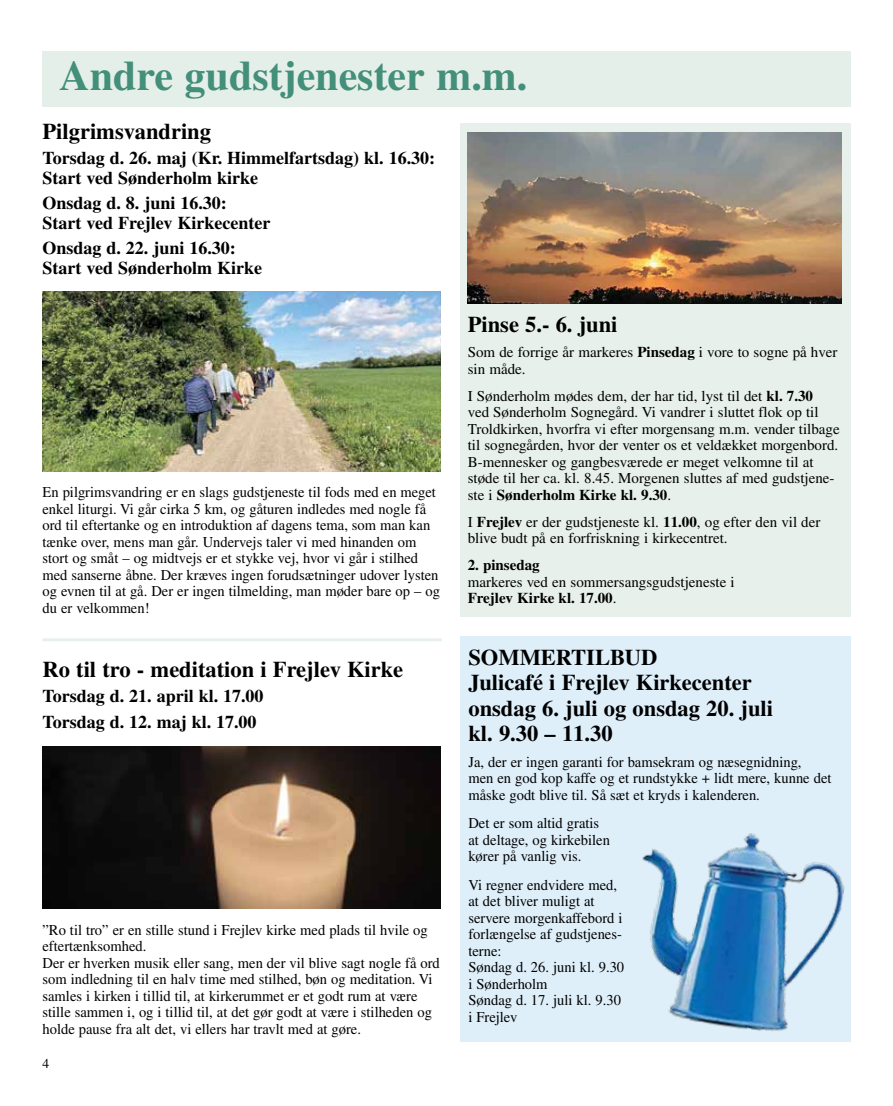
<style>
.page{position:relative;width:893px;height:1106px;background:#fff}
.page>*{position:absolute;margin:0;border:0;box-sizing:border-box;transform-origin:0 0}
.t1{font:700 42px "Times LT Std";color:#438f79}
.t2{font:700 22.5px/25.5px "Times LT Std";color:#000}
.t3{font:700 18px/19.5px "Times LT Std";color:#000}
.t4{font:15px/16.5px "Times LT Std";color:#000}
.t5{font:700 15px "Times LT Std";color:#000}
.t6{font:13.5px "Times LT Std";color:#000}
.s1{font-weight:700}
</style>
<div class="page">
<div style="left:43px;top:51px;width:808px;height:55px;background:#e4efe9"></div>
<hr style="left:43px;top:638px;width:399px;height:3px;background:#e7f0eb">
<img style="left:43px;top:291px;width:397px;height:180px">
<div style="left:461px;top:636px;width:390px;height:406px;background:#deeffa"></div>
<img style="left:642px;top:833px;width:203px;height:198px">
<div style="left:460px;top:123px;width:390px;height:493px;background:#e7f0eb"></div>
<img style="left:468px;top:133px;width:374px;height:170px">
<img style="left:43px;top:746px;width:397px;height:162px">
<h1 class="t1" style="left:60px;top:51px;width:469px">Andre gudstjenester m.m.</h1>
<h2 class="t2" style="left:43px;top:118px;width:170px">Pilgrimsvandring</h2>
<p class="t3" style="left:43px;top:148px;width:394px">Torsdag d. 26. maj (Kr. Himmelfartsdag) kl. 16.30:<br>Start ved Sønderholm kirke</p>
<p class="t3" style="left:43px;top:193px;width:229px">Onsdag d. 8. juni 16.30:<br>Start ved Frejlev Kirkecenter</p>
<p class="t3" style="left:43px;top:238px;width:221px">Onsdag d. 22. juni 16.30:<br>Start ved Sønderholm Kirke</p>
<p class="t4" style="left:43px;top:484px;width:399px">En pilgrimsvandring er en slags gudstjeneste til fods med en meget enkel liturgi. Vi går cirka 5 km, og gåturen indledes med nogle få ord til eftertanke og en introduktion af dagens tema, som man kan tænke over, mens man går. Undervejs taler vi med hinanden om stort og småt – og midtvejs er et stykke vej, hvor vi går i stilhed med sanserne åbne. Der kræves ingen forudsætninger udover lysten og evnen til at gå. Der er ingen tilmelding, man møder bare op – og du er velkommen!</p>
<h2 class="t2" style="left:43px;top:655px;width:362px">Ro til tro - meditation i Frejlev Kirke</h2>
<p class="t3" style="left:43px;top:682px;width:223px;line-height:25.5px">Torsdag d. 21. april kl. 17.00<br>Torsdag d. 12. maj kl. 17.00</p>
<p class="t4" style="left:43px;top:921px;width:399px">”Ro til tro” er en stille stund i Frejlev kirke med plads til hvile og eftertænksomhed.<br>Der er hverken musik eller sang, men der vil blive sagt nogle få ord som indledning til en halv time med stilhed, bøn og meditation. Vi samles i kirken i tillid til, at kirkerummet er et godt rum at være stille sammen i, og i tillid til, at det gør godt at være i stilheden og holde pause fra alt det, vi ellers har travlt med at gøre.</p>
<p class="t6" style="left:43px;top:1056px;width:8px">4</p>
<h2 class="t2" style="left:468px;top:311px;width:151px">Pinse 5.- 6. juni</h2>
<p class="t4" style="left:468px;top:344px;width:371px">Som de forrige år markeres <span class="s1">Pinsedag</span> i vore to sogne på hver sin måde.</p>
<p class="t4" style="left:468px;top:387px;width:373px">I Sønderholm mødes dem, der har tid, lyst til det <span class="s1">kl. 7.30<br></span>ved Sønderholm Sognegård. Vi vandrer i sluttet flok op til Troldkirken, hvorfra vi efter morgensang m.m. vender tilbage til sognegården, hvor der venter os et veldækket morgenbord.<br>B-mennesker og gangbesværede er meget velkomne til at støde til her ca. kl. 8.45. Morgenen sluttes af med gudstjene&shy;ste i <span class="s1">Sønderholm Kirke kl. 9.30</span>.</p>
<p class="t4" style="left:468px;top:513px;width:354px">I <span class="s1">Frejlev</span> er der gudstjeneste kl. <span class="s1">11.00</span>, og efter den vil der blive budt på en forfriskning i kirkecentret.</p>
<p class="t5" style="left:468px;top:556px;width:74px">2. pinsedag</p>
<p class="t4" style="left:468px;top:573px;width:268px">markeres ved en sommersangsgudstjeneste i<br><span class="s1">Frejlev Kirke kl. 17.00</span>.</p>
<h2 class="t2" style="left:468px;top:643px;width:306px">SOMMERTILBUD<br>Julicafé i Frejlev Kirkecenter onsdag 6. juli og onsdag 20. juli kl. 9.30 – 11.30</h2>
<p class="t4" style="left:468px;top:753px;width:365px">Ja, der er ingen garanti for bamsekram og næsegnidning,<br>men en god kop kaffe og et rundstykke + lidt mere, kunne det måske godt blive til. Så sæt et kryds i kalenderen.</p>
<p class="t4" style="left:468px;top:814px;width:143px">Det er som altid gratis at deltage, og kirkebilen kører på vanlig vis.</p>
<p class="t4" style="left:468px;top:876px;width:157px">Vi regner endvidere med, at det bliver muligt at servere morgenkaffebord i forlængelse af gudstjenes&shy;terne:<br>Søndag d. 26. juni kl. 9.30 i Sønderholm<br>Søndag d. 17. juli kl. 9.30 i Frejlev</p>
</div>
